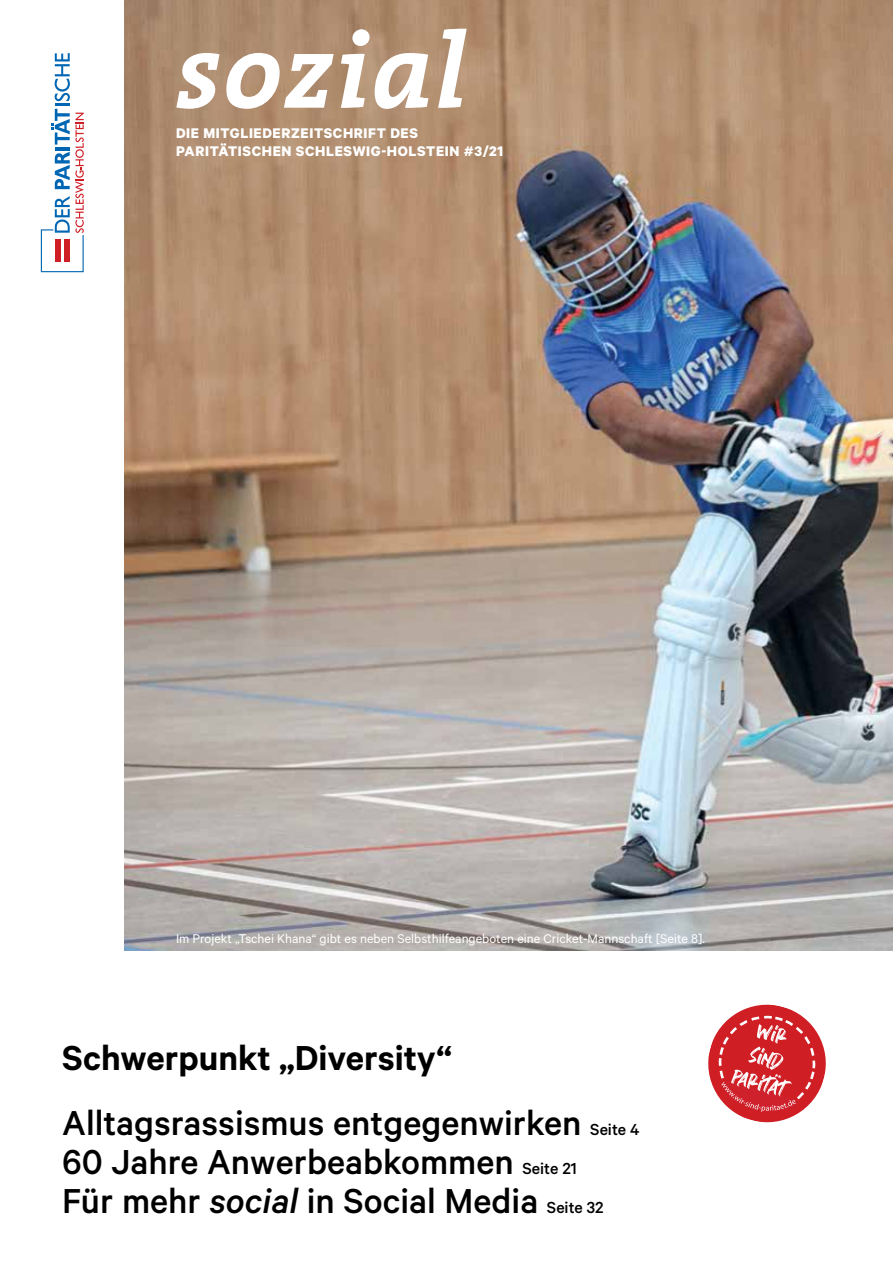
<style>
.page{position:relative;width:893px;height:1263px;background:#fff}
.page>*{position:absolute;margin:0;border:0;box-sizing:border-box;transform-origin:0 0}
.t1{font:italic 700 108px "The Serif B W7";letter-spacing:.025em;color:#fff}
.t2{font:500 39px/39px "Calibre";color:#000}
.t3{font:600 39px "Calibre";color:#000}
.t4{font:700 15.75px/18px "Calibre";letter-spacing:.04em;color:#fff}
.t5{font:14.25px "Calibre";color:#fff}
.s1{font-size:18px}
.s2{font-style:italic}
</style>
<div class="page">
<svg style="left:708px;top:1004px;width:118px;height:119px"></svg>
<img style="left:124px;top:0;width:769px;height:950px">
<svg style="left:40px;top:53px;width:44px;height:220px"></svg>
<h1 class="t1" style="left:176px;top:2px;width:292px">sozial</h1>
<p class="t4" style="left:176px;top:123px;width:329px">DIE MITGLIEDERZEITSCHRIFT DES<br>PARITÄTISCHEN SCHLESWIG-HOLSTEIN #3/21</p>
<p class="t5" style="left:176px;top:930px;width:530px">Im Projekt „Tschei Khana“ gibt es neben Selbsthilfeangeboten eine Cricket-Mannschaft [Seite 8].</p>
<p class="t3" style="left:62px;top:1035px;width:391px">Schwerpunkt „Diversity“</p>
<p class="t2" style="left:62px;top:1102px;width:579px">Alltagsrassismus entgegenwirken <span class="s1">Seite 4<br></span>60 Jahre Anwerbeabkommen <span class="s1">Seite 21<br></span>Für mehr <span class="s2">social</span> in Social Media <span class="s1">Seite 32</span></p>
</div>
